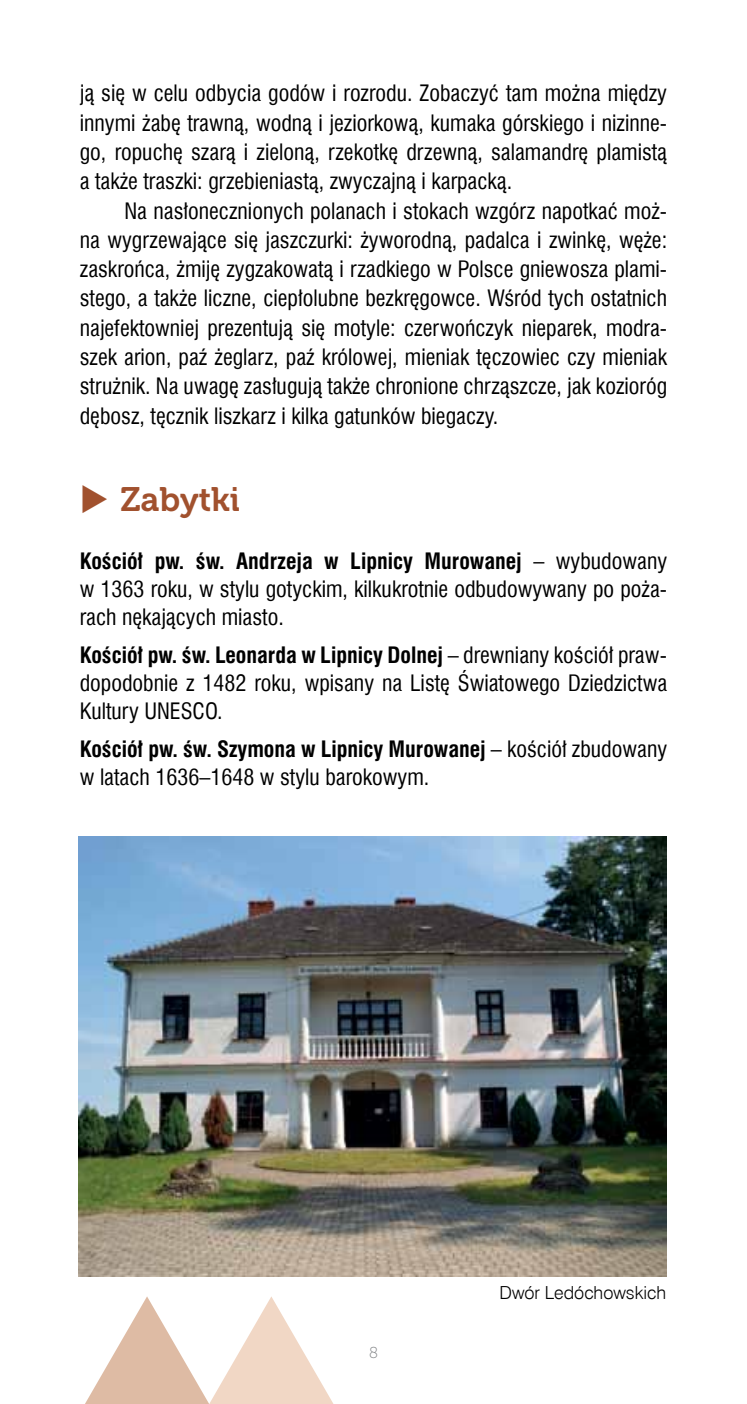
<style>
.page{position:relative;width:747px;height:1404px;background:#fff}
.page>*{position:absolute;margin:0;border:0;box-sizing:border-box;transform-origin:0 0}
.t1{font:33.75px "Museo 700";color:#a1512e}
.t2{font:22.05px/29.2px "Swis 721 Cn EU";color:#000;text-align:justify}
.t3{font:18px "Swis 721 Lt EU";color:#000}
.t4{font:15.75px "Museo 100";color:#808285}
.s1{font-weight:700}
</style>
<div class="page">
<svg style="left:85px;top:1296px;width:248px;height:107px"></svg>
<img style="left:79px;top:836px;width:586px;height:440px">
<p class="t2" style="left:80px;top:79px;width:588px">ją się w celu odbycia godów i rozrodu. Zobaczyć tam można między innymi żabę trawną, wodną i jeziorkową, kumaka górskiego i nizinne&shy;go, ropuchę szarą i zieloną, rzekotkę drzewną, salamandrę plamistą a także traszki: grzebieniastą, zwyczajną i karpacką.</p>
<p class="t2" style="left:80px;top:196px;width:588px;text-indent:45px">Na nasłonecznionych polanach i stokach wzgórz napotkać moż&shy;na wygrzewające się jaszczurki: żyworodną, padalca i zwinkę, węże: zaskrońca, żmiję zygzakowatą i rzadkiego w Polsce gniewosza plami&shy;stego, a także liczne, ciepłolubne bezkręgowce. Wśród tych ostatnich najefektowniej prezentują się motyle: czerwończyk nieparek, modra&shy;szek arion, paź żeglarz, paź królowej, mieniak tęczowiec czy mieniak strużnik. Na uwagę zasługują także chronione chrząszcze, jak kozioróg dębosz, tęcznik liszkarz i kilka gatunków biegaczy.</p>
<h1 class="t1" style="left:80px;top:480px;width:161px">◆ Zabytki</h1>
<p class="t2" style="left:80px;top:546px;width:588px;line-height:28.1px"><span class="s1">Kościół pw. św. Andrzeja w Lipnicy Murowanej</span> – wybudowany w 1363 roku, w stylu gotyckim, kilkukrotnie odbudowywany po poża&shy;rach nękających miasto.</p>
<p class="t2" style="left:80px;top:640px;width:588px;line-height:28.1px"><span class="s1">Kościół pw. św. Leonarda w Lipnicy Dolnej</span> – drewniany kościół praw&shy;dopodobnie z 1482 roku, wpisany na Listę Światowego Dziedzictwa Kultury UNESCO.</p>
<p class="t2" style="left:80px;top:734px;width:588px;line-height:28.1px"><span class="s1">Kościół pw. św. Szymona w Lipnicy Murowanej</span> – kościół zbudowany w latach 1636–1648 w stylu barokowym.</p>
<p class="t4" style="left:369px;top:1344px;width:10px">8</p>
<p class="t3" style="left:499px;top:1281px;width:168px">Dwór Ledóchowskich</p>
</div>
